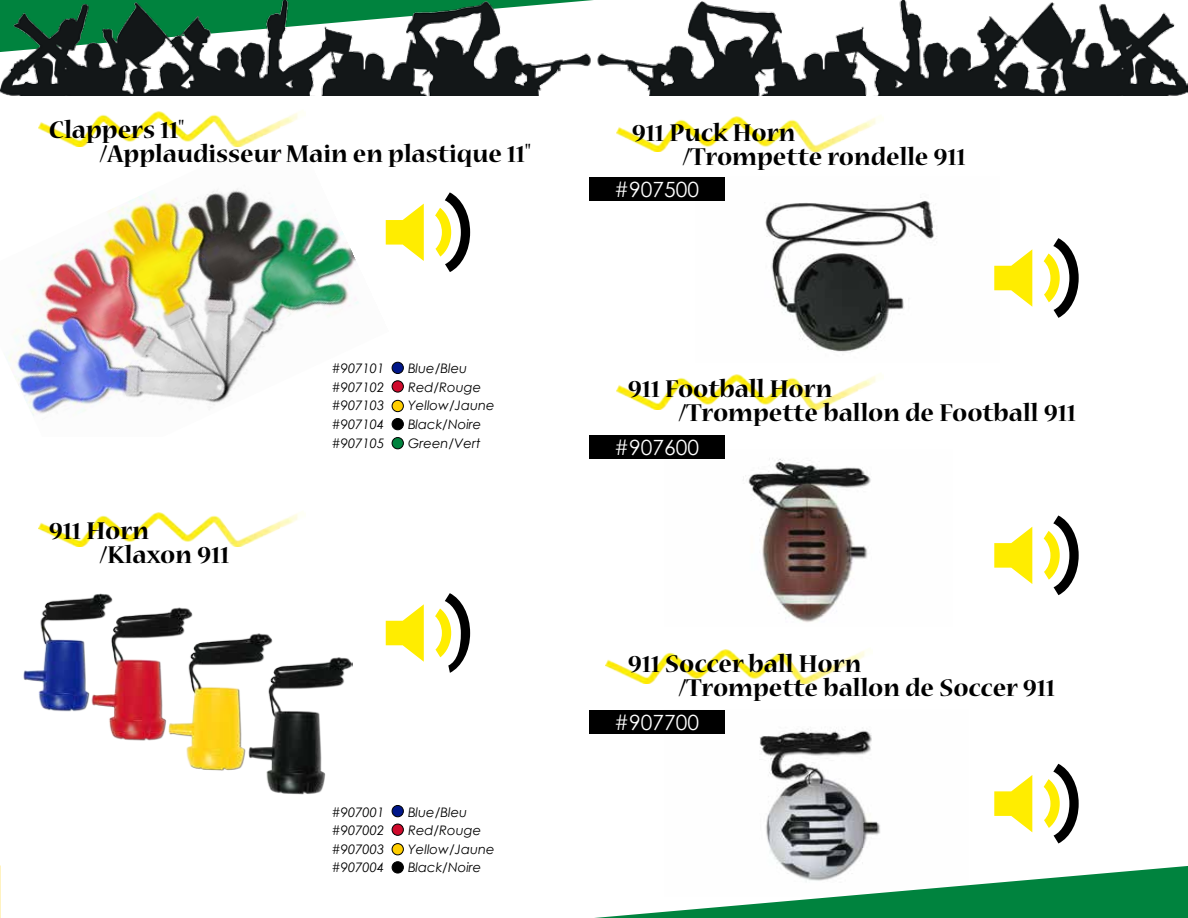
<style>
.page{position:relative;width:1188px;height:918px;background:#fff}
.page>*{position:absolute;margin:0;border:0;box-sizing:border-box;transform-origin:0 0}
.t1{font:700 27px/24px "Nueva Std";color:#000}
.t2{font:21px "Century Gothic";color:#fff}
.t3{font:italic 13.05px/18.6px "Century Gothic";color:#000;text-align:justify}
</style>
<div class="page">
<img style="left:665px;top:710px;width:215px;height:156px">
<img style="left:0;top:0;width:1188px;height:96px">
<svg style="left:594px;top:866px;width:594px;height:52px"></svg>
<img style="left:8px;top:189px;width:378px;height:227px">
<img style="left:23px;top:593px;width:330px;height:202px">
<img style="left:724px;top:450px;width:147px;height:172px">
<svg style="left:386px;top:204px;width:38px;height:57px"></svg>
<svg style="left:435px;top:192px;width:35px;height:80px"></svg>
<svg style="left:386px;top:604px;width:38px;height:58px"></svg>
<svg style="left:435px;top:593px;width:35px;height:80px"></svg>
<svg style="left:994px;top:775px;width:38px;height:57px"></svg>
<svg style="left:1044px;top:764px;width:35px;height:79px"></svg>
<svg style="left:994px;top:527px;width:38px;height:57px"></svg>
<svg style="left:1044px;top:515px;width:35px;height:80px"></svg>
<img style="left:38px;top:111px;width:261px;height:35px">
<img style="left:38px;top:512px;width:261px;height:35px">
<img style="left:606px;top:649px;width:260px;height:35px">
<img style="left:616px;top:374px;width:261px;height:36px">
<img style="left:724px;top:177px;width:213px;height:175px">
<img style="left:616px;top:116px;width:261px;height:35px">
<div style="left:392px;top:362px;width:11px;height:12px;background:#001689;border-radius:50%"></div>
<div style="left:392px;top:362px;width:12px;height:12px;border:1px solid #000;border-radius:50%"></div>
<div style="left:392px;top:381px;width:11px;height:11px;background:#cf0a2c;border-radius:50%"></div>
<div style="left:392px;top:381px;width:12px;height:11px;border:1px solid #000;border-radius:50%"></div>
<div style="left:392px;top:400px;width:11px;height:12px;background:#ffce00;border-radius:50%"></div>
<div style="left:392px;top:400px;width:12px;height:12px;border:1px solid #000;border-radius:50%"></div>
<div style="left:392px;top:418px;width:11px;height:12px;background:#000;border-radius:50%"></div>
<div style="left:392px;top:418px;width:12px;height:12px;border:1px solid #000;border-radius:50%"></div>
<div style="left:392px;top:438px;width:11px;height:11px;background:#00833e;border-radius:50%"></div>
<div style="left:392px;top:437px;width:12px;height:12px;border:1px solid #000;border-radius:50%"></div>
<div style="left:392px;top:805px;width:11px;height:12px;background:#001689;border-radius:50%"></div>
<div style="left:392px;top:805px;width:12px;height:12px;border:1px solid #000;border-radius:50%"></div>
<div style="left:392px;top:824px;width:11px;height:11px;background:#cf0a2c;border-radius:50%"></div>
<div style="left:392px;top:824px;width:12px;height:12px;border:1px solid #000;border-radius:50%"></div>
<div style="left:392px;top:844px;width:11px;height:11px;background:#ffce00;border-radius:50%"></div>
<div style="left:392px;top:843px;width:12px;height:12px;border:1px solid #000;border-radius:50%"></div>
<div style="left:392px;top:862px;width:11px;height:11px;background:#000;border-radius:50%"></div>
<div style="left:392px;top:862px;width:12px;height:11px;border:1px solid #000;border-radius:50%"></div>
<div style="left:589px;top:710px;width:135px;height:23px;background:#000"></div>
<div style="left:589px;top:177px;width:135px;height:24px;background:#000"></div>
<div style="left:589px;top:436px;width:135px;height:23px;background:#000"></div>
<svg style="left:994px;top:249px;width:38px;height:58px"></svg>
<svg style="left:1044px;top:238px;width:35px;height:80px"></svg>
<p class="t1" style="left:100px;top:119px;width:432px;text-indent:-51px">Clappers 11"<br>/Applaudisseur Main en plastique 11"</p>
<p class="t1" style="left:100px;top:520px;width:131px;text-indent:-51px">911 Horn /Klaxon 911</p>
<p class="t3" style="left:331px;top:359px;width:55px">#907101 #907102 #907103 #907104 #907105</p>
<p class="t3" style="left:408px;top:359px;width:88px;text-align:left">Blue/Bleu<br>Red/Rouge<br>Yellow/Jaune<br>Black/Noire<br>Green/Vert</p>
<p class="t3" style="left:331px;top:802px;width:55px">#907001 #907002 #907003 #907004</p>
<p class="t3" style="left:408px;top:802px;width:88px;text-align:left">Blue/Bleu<br>Red/Rouge<br>Yellow/Jaune<br>Black/Noire</p>
<p class="t1" style="left:683px;top:122px;width:285px;text-indent:-51px">911 Puck Horn<br>/Trompette rondelle 911</p>
<p class="t2" style="left:614px;top:175px;width:86px">#907500</p>
<p class="t1" style="left:679px;top:378px;width:399px;text-indent:-51px">911 Football Horn<br>/Trompette ballon de Football 911</p>
<p class="t2" style="left:614px;top:433px;width:86px">#907600</p>
<p class="t1" style="left:679px;top:653px;width:378px;text-indent:-51px">911 Soccer ball Horn<br>/Trompette ballon de Soccer 911</p>
<p class="t2" style="left:614px;top:707px;width:86px">#907700</p>
</div>
